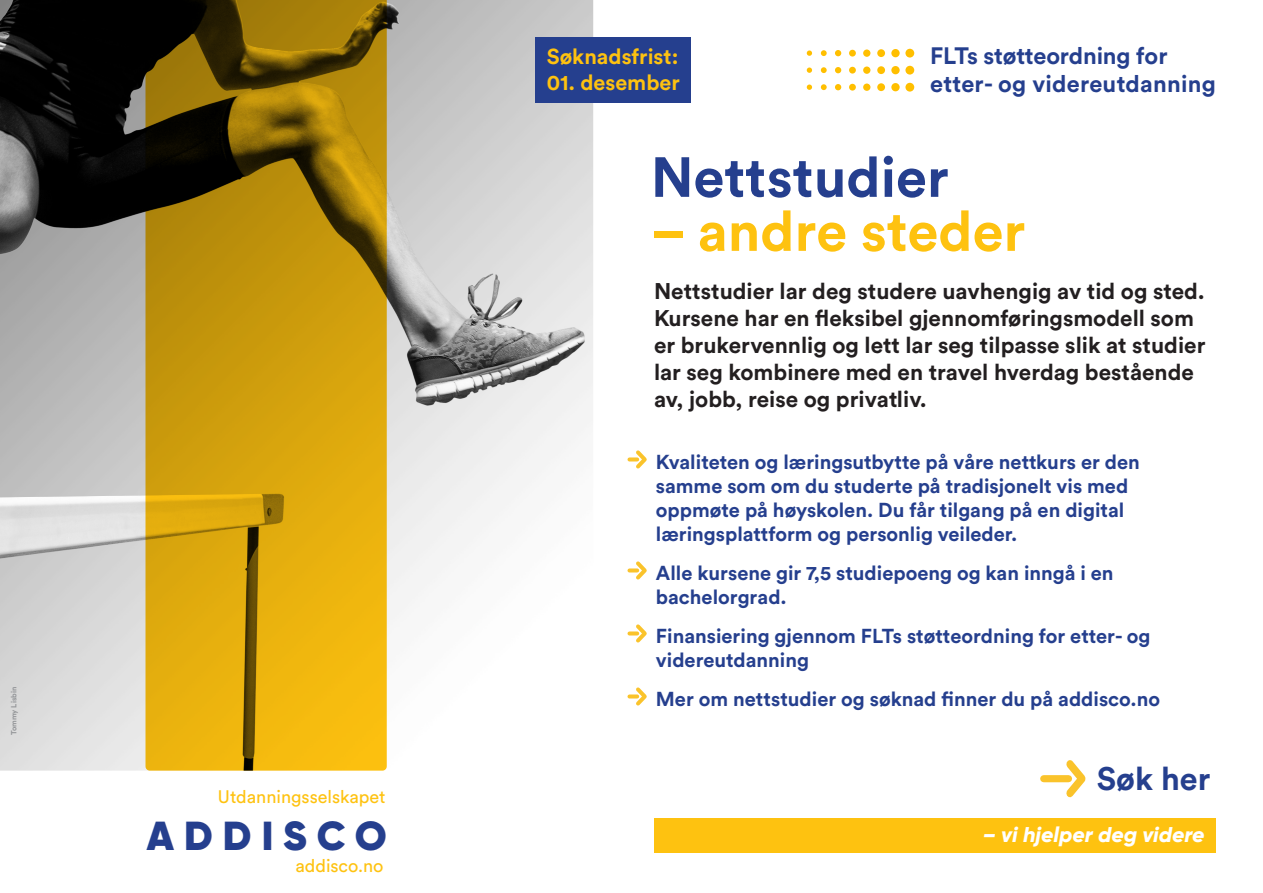
<style>
.page{position:relative;width:1263px;height:893px;background:#fff}
.page>*{position:absolute;margin:0;border:0;box-sizing:border-box;transform-origin:0 0}
.t1{font:700 55.8px "Circular Std";color:#fec210}
.t2{font:700 55.8px "Circular Std";color:#253f8e}
.t3{font:900 40.5px "Gilroy";letter-spacing:.25em;color:#253f8e}
.t4{font:700 32.25px "Circular Std";color:#253f8e}
.t5{font:700 23.55px "Circular Std";letter-spacing:.01em;color:#253f8e}
.t6{font:700 23.55px "Circular Std";letter-spacing:-.01em;color:#253f8e}
.t7{font:700 22.5px/27px "Circular Std";color:#231f20}
.t8{font:700 21.45px "Circular Std";color:#fec210}
.t9{font:italic 800 21.3px "Gilroy";color:#fff}
.t10{font:700 19.95px "Circular Std";color:#253f8e}
.t11{font:18px "Circular Std";color:#fec210}
.t12{font:700 7.5px "Circular Std";color:#939598}
</style>
<div class="page">
<img style="left:0;top:0;width:593px;height:771px">
<div style="left:654px;top:818px;width:561px;height:35px;background:#fec210"></div>
<svg style="left:145px;top:0;width:242px;height:771px;background:#ba8e0b"></svg>
<svg style="left:629px;top:450px;width:18px;height:19px"></svg>
<svg style="left:629px;top:561px;width:18px;height:19px"></svg>
<svg style="left:629px;top:624px;width:18px;height:19px"></svg>
<svg style="left:629px;top:687px;width:18px;height:19px"></svg>
<div style="left:1044px;top:775px;width:24px;height:7px;background:#fac32b"></div>
<svg style="left:1047px;top:760px;width:39px;height:38px"></svg>
<div style="left:536px;top:38px;width:155px;height:65px;background:#253f8e"></div>
<div style="left:905px;top:49px;width:9px;height:9px;background:#ffbf00;border-radius:50%"></div>
<div style="left:905px;top:66px;width:9px;height:9px;background:#ffbf00;border-radius:50%"></div>
<div style="left:905px;top:83px;width:9px;height:9px;background:#ffbf00;border-radius:50%"></div>
<div style="left:891px;top:49px;width:9px;height:8px;background:#ffbf00;border-radius:50%"></div>
<div style="left:891px;top:66px;width:9px;height:8px;background:#ffbf00;border-radius:50%"></div>
<div style="left:891px;top:83px;width:9px;height:8px;background:#ffbf00;border-radius:50%"></div>
<div style="left:877px;top:49px;width:8px;height:8px;background:#ffbf00;border-radius:50%"></div>
<div style="left:877px;top:66px;width:8px;height:8px;background:#ffbf00;border-radius:50%"></div>
<div style="left:877px;top:83px;width:8px;height:8px;background:#ffbf00;border-radius:50%"></div>
<div style="left:863px;top:49px;width:7px;height:8px;background:#ffbf00;border-radius:50%"></div>
<div style="left:863px;top:67px;width:7px;height:7px;background:#ffbf00;border-radius:50%"></div>
<div style="left:863px;top:84px;width:7px;height:7px;background:#ffbf00;border-radius:50%"></div>
<div style="left:849px;top:50px;width:7px;height:7px;background:#ffbf00;border-radius:50%"></div>
<div style="left:849px;top:67px;width:7px;height:7px;background:#ffbf00;border-radius:50%"></div>
<div style="left:849px;top:84px;width:7px;height:7px;background:#ffbf00;border-radius:50%"></div>
<svg style="left:835px;top:50px;width:6px;height:6px"></svg>
<svg style="left:835px;top:67px;width:6px;height:6px"></svg>
<svg style="left:835px;top:84px;width:6px;height:6px"></svg>
<svg style="left:821px;top:50px;width:6px;height:6px"></svg>
<svg style="left:821px;top:67px;width:6px;height:6px"></svg>
<svg style="left:821px;top:84px;width:6px;height:6px"></svg>
<svg style="left:807px;top:50px;width:5px;height:6px"></svg>
<svg style="left:807px;top:68px;width:5px;height:5px"></svg>
<svg style="left:807px;top:85px;width:5px;height:5px"></svg>
<p class="t12" style="left:9px;top:735px;width:50px;rotate:-90deg">Tommy Lisbin</p>
<p class="t11" style="left:218px;top:786px;width:169px">Utdanningsselskapet</p>
<p class="t3" style="left:147px;top:810px;width:241px">ADDISCO</p>
<p class="t11" style="left:295px;top:854px;width:90px">addisco.no</p>
<p class="t8" style="left:547px;top:43px;width:133px">Søknadsfrist:</p>
<p class="t8" style="left:547px;top:68px;width:134px">01. desember</p>
<p class="t6" style="left:930px;top:40px;width:239px">FLTs støtteordning for</p>
<p class="t5" style="left:930px;top:69px;width:287px">etter- og videreutdanning</p>
<p class="t2" style="left:651px;top:141px;width:299px">Nettstudier</p>
<p class="t1" style="left:651px;top:195px;width:376px">– andre steder</p>
<p class="t7" style="left:654px;top:277px;width:553px">Nettstudier lar deg studere uavhengig av tid og sted.<br>Kursene har en fleksibel gjennomføringsmodell som er brukervennlig og lett lar seg tilpasse slik at studier lar seg kombinere med en travel hverdag bestående av, jobb, reise og privatliv.</p>
<p class="t10" style="left:656px;top:449px;width:485px">Kvaliteten og læringsutbytte på våre nettkurs er den</p>
<p class="t10" style="left:656px;top:473px;width:474px">samme som om du studerte på tradisjonelt vis med</p>
<p class="t10" style="left:656px;top:497px;width:470px">oppmøte på høyskolen. Du får tilgang på en digital</p>
<p class="t10" style="left:656px;top:521px;width:363px">læringsplattform og personlig veileder.</p>
<p class="t10" style="left:656px;top:560px;width:459px">Alle kursene gir 7,5 studiepoeng og kan inngå i en</p>
<p class="t10" style="left:656px;top:584px;width:132px">bachelorgrad.</p>
<p class="t10" style="left:656px;top:623px;width:496px">Finansiering gjennom FLTs støtteordning for etter- og</p>
<p class="t10" style="left:656px;top:647px;width:155px">videreutdanning</p>
<p class="t10" style="left:656px;top:686px;width:506px">Mer om nettstudier og søknad finner du på addisco.no</p>
<p class="t4" style="left:1097px;top:758px;width:115px">Søk her</p>
<p class="t9" style="left:983px;top:821px;width:223px">– vi hjelper deg videre</p>
</div>
